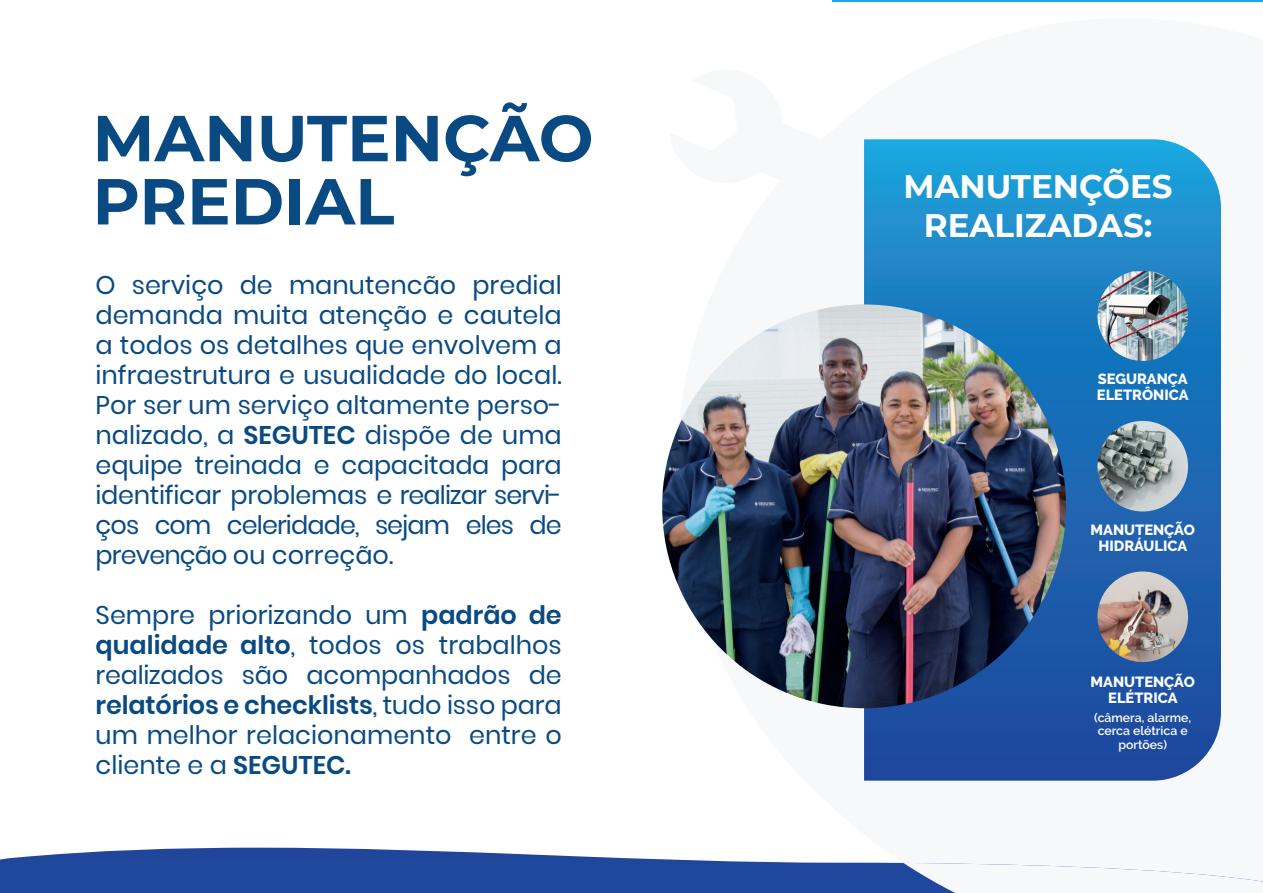
<style>
.page{position:relative;width:1263px;height:893px;background:#fff}
.page>*{position:absolute;margin:0;border:0;box-sizing:border-box;transform-origin:0 0}
.t1{font:700 64.95px/63.2px "Montserrat";color:#094a83}
.t2{font:700 32.55px/39px "Montserrat";color:#fff;text-align:center}
.t3{font:25.5px/30px "Poppins";letter-spacing:-.01em;color:#094a83;text-align:justify}
.t4{font:800 14.7px/16.5px "Raleway";color:#fff;text-align:center}
.t5{font:600 12.3px/13.5px "Raleway";color:#fff;text-align:center}
.s1{font-weight:600}
</style>
<div class="page">
<svg style="left:0;top:848px;width:903px;height:45px;background:#3156a4"></svg>
<svg style="left:670px;top:391px;width:241px;height:491px"></svg>
<svg style="left:903px;top:863px;width:360px;height:30px"></svg>
<hr style="left:833px;top:0;width:430px;height:2px;background:#19aae0">
<svg style="left:864px;top:139px;width:357px;height:642px;background:#1f73ba"></svg>
<img style="left:662px;top:304px;width:404px;height:404px;border-radius:202px">
<img style="left:1097px;top:271px;width:91px;height:90px">
<img style="left:1097px;top:421px;width:91px;height:90px;border-radius:45px">
<img style="left:1097px;top:571px;width:91px;height:91px;border-radius:45px">
<h1 class="t1" style="left:93px;top:103px;width:502px">MANUTENÇÃO<br>PREDIAL</h1>
<p class="t3" style="left:96px;top:270px;width:468px">O serviço de manutencão predial demanda muita atenção e cautela a todos os detalhes que envolvem a infraestrutura e usualidade do local.<br>Por ser um serviço altamente perso&shy;nalizado, a <span class="s1">SEGUTEC</span> dispõe de uma equipe treinada e capacitada para identificar problemas e realizar servi&shy;ços com celeridade, sejam eles de prevenção ou correção.</p>
<p class="t3" style="left:96px;top:600px;width:468px">Sempre priorizando um <span class="s1">padrão de qualidade alto</span>, todos os trabalhos realizados são acompanhados de <span class="s1">relatórios e checklists</span>, tudo isso para um melhor relacionamento entre o cliente e a <span class="s1">SEGUTEC.</span></p>
<p class="t2" style="left:903px;top:166px;width:271px">MANUTENÇÕES<br>REALIZADAS:</p>
<p class="t4" style="left:1097px;top:370px;width:93px;text-align:left">SEGURANÇA<br>ELETRÔNICA</p>
<p class="t4" style="left:1090px;top:521px;width:106px">MANUTENÇÃO<br>HIDRÁULICA</p>
<p class="t4" style="left:1090px;top:673px;width:106px">MANUTENÇÃO<br>ELÉTRICA</p>
<p class="t5" style="left:1094px;top:711px;width:98px">(câmera, alarme, cerca elétrica e portões)</p>
</div>
